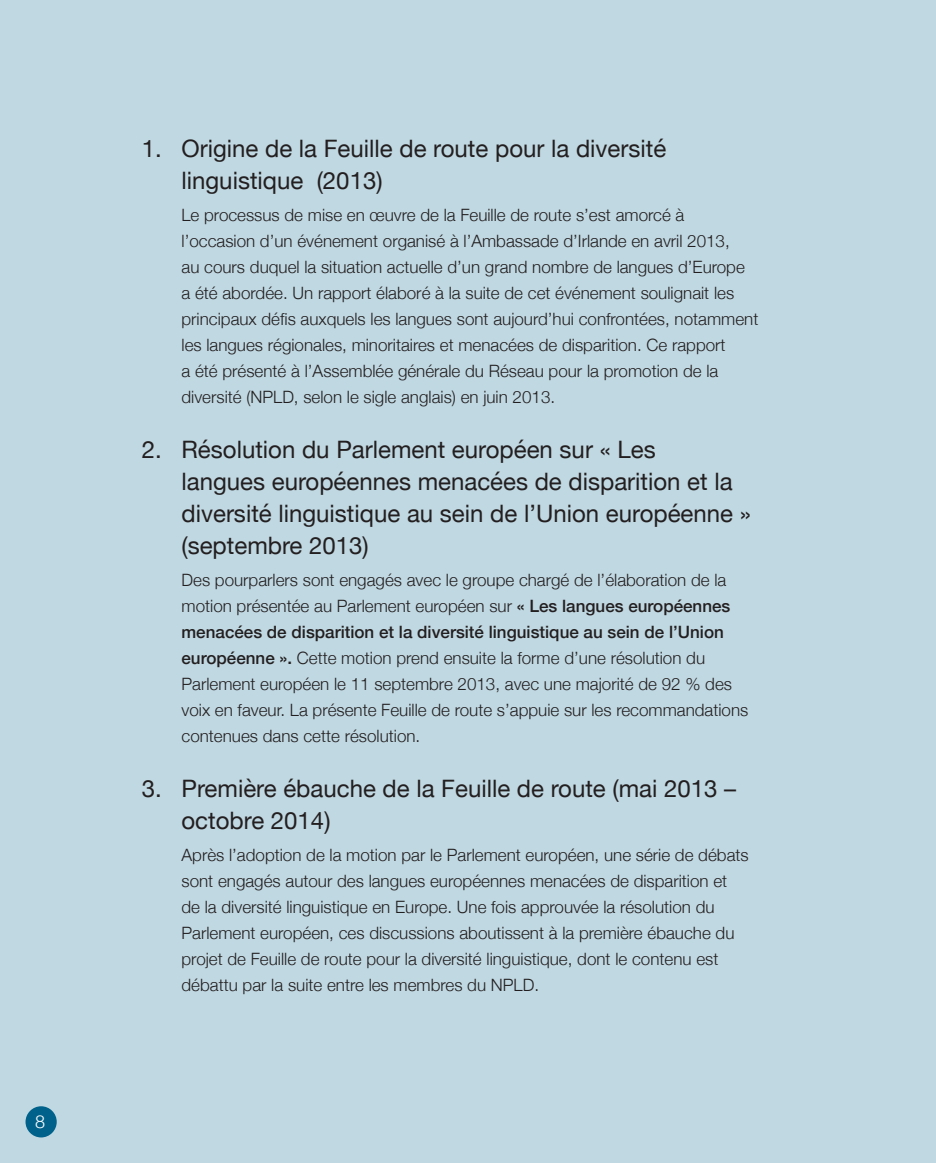
<style>
.page{position:relative;width:936px;height:1163px;background:#fff}
.page>*{position:absolute;margin:0;border:0;box-sizing:border-box;transform-origin:0 0}
.Subhead_Inline_BLACK{font:24px/32px "Helvetica Neue";color:#231f20}
.t1{font:300 18px "Helvetica Neue";color:#fff}
.Body_Text_INDENT{font:300 17px/26px "Helvetica Neue";color:#231f20}
.s1{font-weight:500}
</style>
<div class="page">
<hr style="left:935px;top:0;width:1px;height:1162px;background:#00628a">
<div style="left:0;top:0;width:935px;height:1162px;background:#c0d8e2"></div>
<div style="left:26px;top:1106px;width:31px;height:31px;background:#00628a;border-radius:50%"></div>
<p class="t1" style="left:35px;top:1106px;width:12px">8</p>
<p class="Subhead_Inline_BLACK" style="left:181px;top:134px;width:486px;text-indent:-40px">1. Origine de la Feuille de route pour la diversité linguistique (2013)</p>
<p class="Body_Text_INDENT" style="left:181px;top:200px;width:578px">Le processus de mise en œuvre de la Feuille de route s’est amorcé à l’occasion d’un événement organisé à l’Ambassade d’Irlande en avril 2013,<br>au cours duquel la situation actuelle d’un grand nombre de langues d’Europe<br>a été abordée. Un rapport élaboré à la suite de cet événement soulignait les principaux défis auxquels les langues sont aujourd’hui confrontées, notamment les langues régionales, minoritaires et menacées de disparition. Ce rapport<br>a été présenté à l’Assemblée générale du Réseau pour la promotion de la diversité (NPLD, selon le sigle anglais) en juin 2013.</p>
<p class="Subhead_Inline_BLACK" style="left:181px;top:435px;width:571px;text-indent:-40px">2. Résolution du Parlement européen sur « Les<br>langues européennes menacées de disparition et la diversité linguistique au sein de l’Union européenne » (septembre 2013)</p>
<p class="Body_Text_INDENT" style="left:181px;top:565px;width:568px">Des pourparlers sont engagés avec le groupe chargé de l’élaboration de la motion présentée au Parlement européen sur <span class="s1">« Les langues européennes menacées de disparition et la diversité linguistique au sein de l’Union européenne ».</span> Cette motion prend ensuite la forme d’une résolution du Parlement européen le 11 septembre 2013, avec une majorité de 92 % des voix en faveur. La présente Feuille de route s’appuie sur les recommandations contenues dans cette résolution.</p>
<p class="Subhead_Inline_BLACK" style="left:181px;top:774px;width:556px;text-indent:-40px">3. Première ébauche de la Feuille de route (mai 2013 – octobre 2014)</p>
<p class="Body_Text_INDENT" style="left:181px;top:840px;width:568px">Après l’adoption de la motion par le Parlement européen, une série de débats sont engagés autour des langues européennes menacées de disparition et de la diversité linguistique en Europe. Une fois approuvée la résolution du Parlement européen, ces discussions aboutissent à la première ébauche du projet de Feuille de route pour la diversité linguistique, dont le contenu est débattu par la suite entre les membres du NPLD.</p>
</div>
